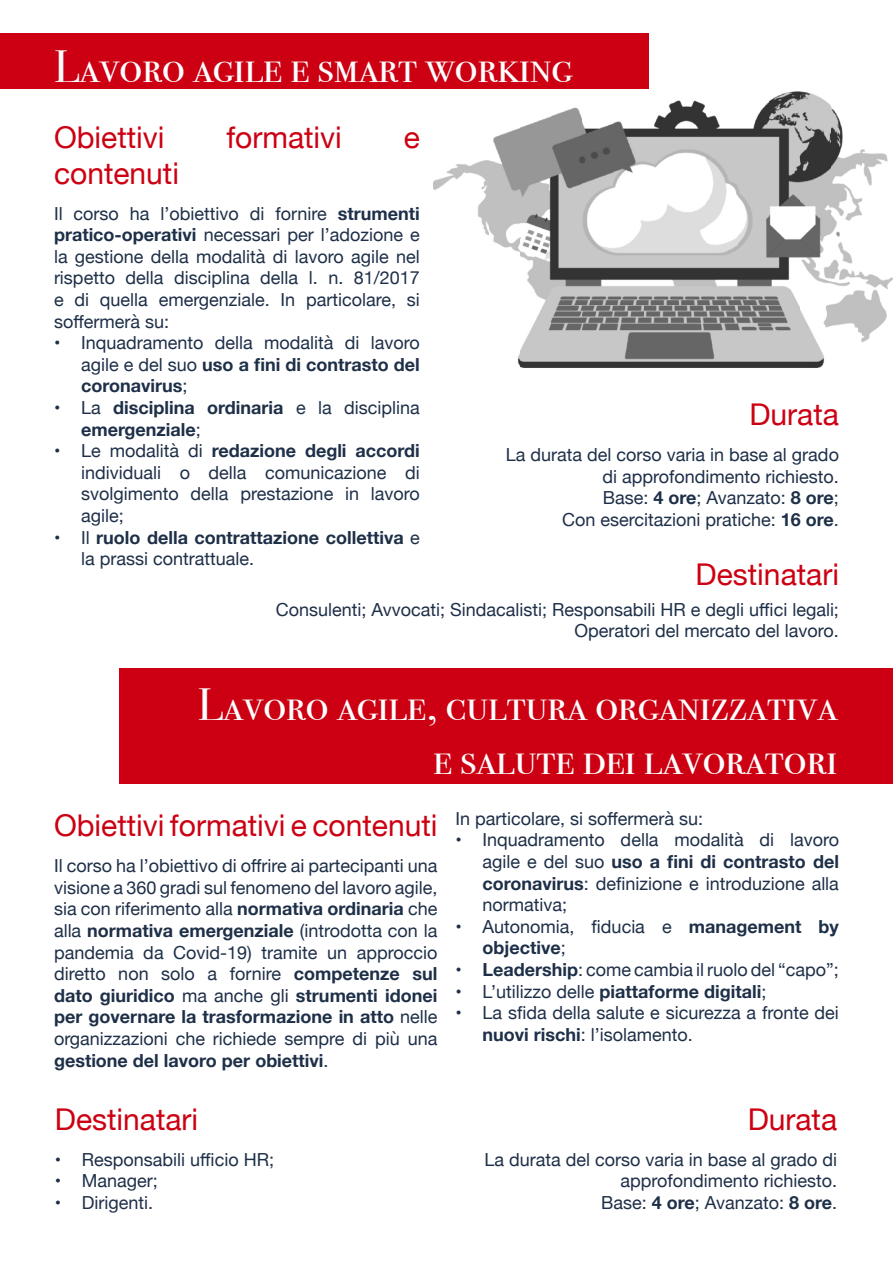
<style>
.page{position:relative;width:893px;height:1263px;background:#fff}
.page>*{position:absolute;margin:0;border:0;box-sizing:border-box;transform-origin:0 0}
.t1{font:45px/54px "Bodoni Svty Two SCITCTT";color:#fff;text-align:right}
.t2{font:30px "Helvetica Neue";color:#cc0012}
.t3{font:18px/21.6px "Helvetica Neue";color:#1e2f48;text-align:justify}
.t4{font:700 18px/21.6px "Helvetica Neue";color:#1e2f48}
.s1{font-weight:700}
.s2{font-weight:400}
</style>
<div class="page">
<img style="left:434px;top:67px;width:458px;height:301px">
<div style="left:0;top:33px;width:648px;height:56px;background:#cc0012"></div>
<div style="left:119px;top:668px;width:774px;height:116px;background:#cc0012"></div>
<h1 class="t1" style="left:54px;top:40px;width:520px">Lavoro agile e smart working</h1>
<h2 class="t2" style="left:54px;top:115px;width:112px">Obiettivi</h2>
<h2 class="t2" style="left:226px;top:115px;width:117px">formativi</h2>
<h2 class="t2" style="left:404px;top:115px;width:18px">e</h2>
<h2 class="t2" style="left:54px;top:151px;width:127px">contenuti</h2>
<p class="t3" style="left:54px;top:203px;width:367px">Il corso ha l’obiettivo di fornire <span class="s1">strumenti pratico-operativi</span> necessari per l’adozione e la gestione della modalità di lavoro agile nel rispetto della disciplina della l. n. 81/2017 e di quella emergenziale. In particolare, si soffermerà su:</p>
<p class="t3" style="left:81px;top:333px;width:340px;text-indent:-27px">• Inquadramento della modalità di lavoro agile e del suo <span class="s1">uso a fini di contrasto del coronavirus</span>;</p>
<p class="t4" style="left:81px;top:397px;width:340px;text-indent:-27px"><span class="s2">• La</span> disciplina ordinaria <span class="s2">e la disciplina </span>emergenziale<span class="s2">;</span></p>
<p class="t3" style="left:81px;top:441px;width:340px;text-indent:-27px">• Le modalità di <span class="s1">redazione degli accordi </span>individuali o della comunicazione di svolgimento della prestazione in lavoro agile;</p>
<p class="t4" style="left:81px;top:527px;width:340px;text-indent:-27px"><span class="s2">• Il</span> ruolo della contrattazione collettiva <span class="s2">e la prassi contrattuale.</span></p>
<h2 class="t2" style="left:749px;top:393px;width:91px">Durata</h2>
<p class="t3" style="left:506px;top:445px;width:335px;text-align:right">La durata del corso varia in base al grado di approfondimento richiesto.<br>Base: <span class="s1">4 ore</span>; Avanzato: <span class="s1">8 ore</span>;<br>Con esercitazioni pratiche: <span class="s1">16 ore</span>.</p>
<h2 class="t2" style="left:696px;top:553px;width:145px">Destinatari</h2>
<p class="t3" style="left:276px;top:600px;width:565px;text-align:right">Consulenti; Avvocati; Sindacalisti; Responsabili HR e degli uffici legali;<br>Operatori del mercato del lavoro.</p>
<h1 class="t1" style="left:198px;top:678px;width:641px">Lavoro agile, cultura organizzativa e salute dei lavoratori</h1>
<h2 class="t2" style="left:54px;top:804px;width:385px">Obiettivi formativi e contenuti</h2>
<p class="t3" style="left:54px;top:856px;width:385px">Il corso ha l’obiettivo di offrire ai partecipanti una visione a 360 gradi sul fenomeno del lavoro agile, sia con riferimento alla <span class="s1">normativa ordinaria</span> che alla <span class="s1">normativa emergenziale</span> (introdotta con la pandemia da Covid-19) tramite un approccio diretto non solo a fornire <span class="s1">competenze sul dato giuridico</span> ma anche gli <span class="s1">strumenti idonei per governare la trasformazione in atto</span> nelle organizzazioni che richiede sempre di più una <span class="s1">gestione del lavoro per obiettivi</span>.</p>
<p class="t3" style="left:455px;top:808px;width:249px">In particolare, si soffermerà su:</p>
<p class="t3" style="left:482px;top:830px;width:358px;text-indent:-27px">• Inquadramento della modalità di lavoro agile e del suo <span class="s1">uso a fini di contrasto del coronavirus</span>: definizione e introduzione alla normativa;</p>
<p class="t4" style="left:482px;top:916px;width:358px;text-indent:-27px"><span class="s2">• Autonomia, fiducia e</span> management by objective<span class="s2">;</span></p>
<p class="t3" style="left:455px;top:960px;width:385px"><span class="s1">• Leadership</span>: come cambia il ruolo del “capo”;</p>
<p class="t4" style="left:455px;top:981px;width:312px"><span class="s2">• L’utilizzo delle</span> piattaforme digitali<span class="s2">;</span></p>
<p class="t3" style="left:482px;top:1003px;width:358px;text-indent:-27px">• La sfida della salute e sicurezza a fronte dei <span class="s1">nuovi rischi</span>: l’isolamento.</p>
<h2 class="t2" style="left:55px;top:1097px;width:145px">Destinatari</h2>
<p class="t3" style="left:55px;top:1149px;width:221px">• Responsabili ufficio HR;</p>
<p class="t3" style="left:55px;top:1171px;width:105px">• Manager;</p>
<p class="t3" style="left:55px;top:1193px;width:100px">• Dirigenti.</p>
<h2 class="t2" style="left:748px;top:1097px;width:91px">Durata</h2>
<p class="t3" style="left:484px;top:1149px;width:354px;text-align:right">La durata del corso varia in base al grado di approfondimento richiesto.<br>Base: <span class="s1">4 ore</span>; Avanzato: <span class="s1">8 ore</span>.</p>
</div>
